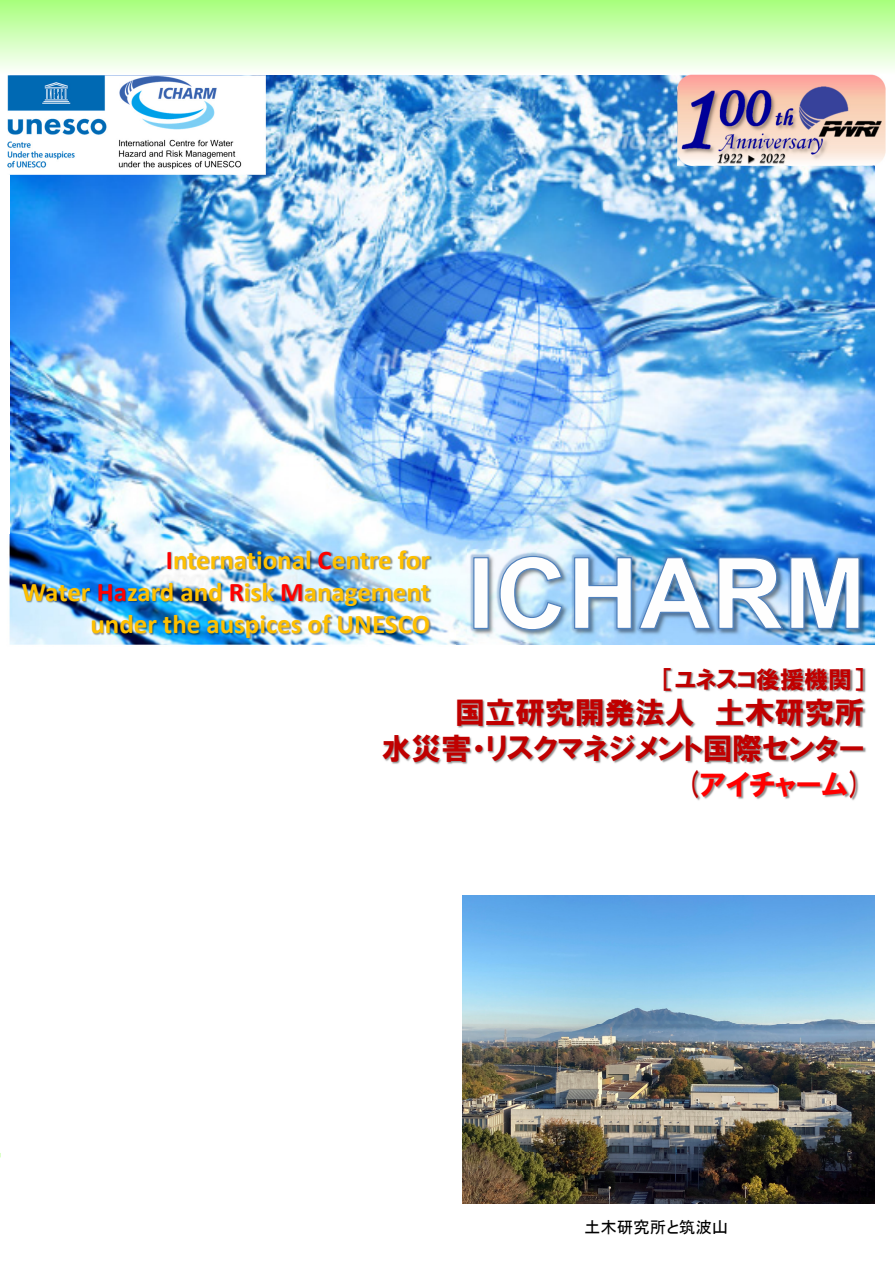
<style>
.page{position:relative;width:895px;height:1263px;background:#fff}
.page>*{position:absolute;margin:0;border:0;box-sizing:border-box;transform-origin:0 0}
.t1{font:29.85px/35.8px "HGP Soei Kakugothic UB";color:#c00000;text-align:right}
.t2{font:700 27px/32.4px "Calibri";color:#ffc000;text-align:right}
.t3{font:24px "HGP Soei Kakugothic UB";color:#c00000}
.t4{font:16.5px "MS P Gothic";color:#000}
.s1{color:#f00}
</style>
<div class="page">
<img style="left:10px;top:75px;width:863px;height:569px">
<img style="left:9px;top:534px;width:446px;height:111px">
<img style="left:677px;top:74px;width:208px;height:91px">
<img style="left:8px;top:75px;width:258px;height:100px">
<img style="left:462px;top:895px;width:412px;height:309px">
<img style="left:467px;top:550px;width:404px;height:92px">
<img style="left:472px;top:555px;width:388px;height:76px">
<img style="left:383px;top:668px;width:483px;height:133px">
<p class="t2" style="left:22px;top:543px;width:409px"><span class="s1">I</span>nternational <span class="s1">C</span>entre for<br>Water <span class="s1">Ha</span>zard and <span class="s1">R</span>isk <span class="s1">M</span>anagement under the auspices of UNESCO</p>
<p class="t3" style="left:662px;top:667px;width:203px">［ユネスコ後援機関］</p>
<p class="t1" style="left:381px;top:694px;width:484px">国立研究開発法人 土木研究所<br>水災害・リスクマネジメント国際センター(<span class="s1">アイチャーム</span>)</p>
<p class="t4" style="left:584px;top:1219px;width:146px">土木研究所と筑波山</p>
</div>
